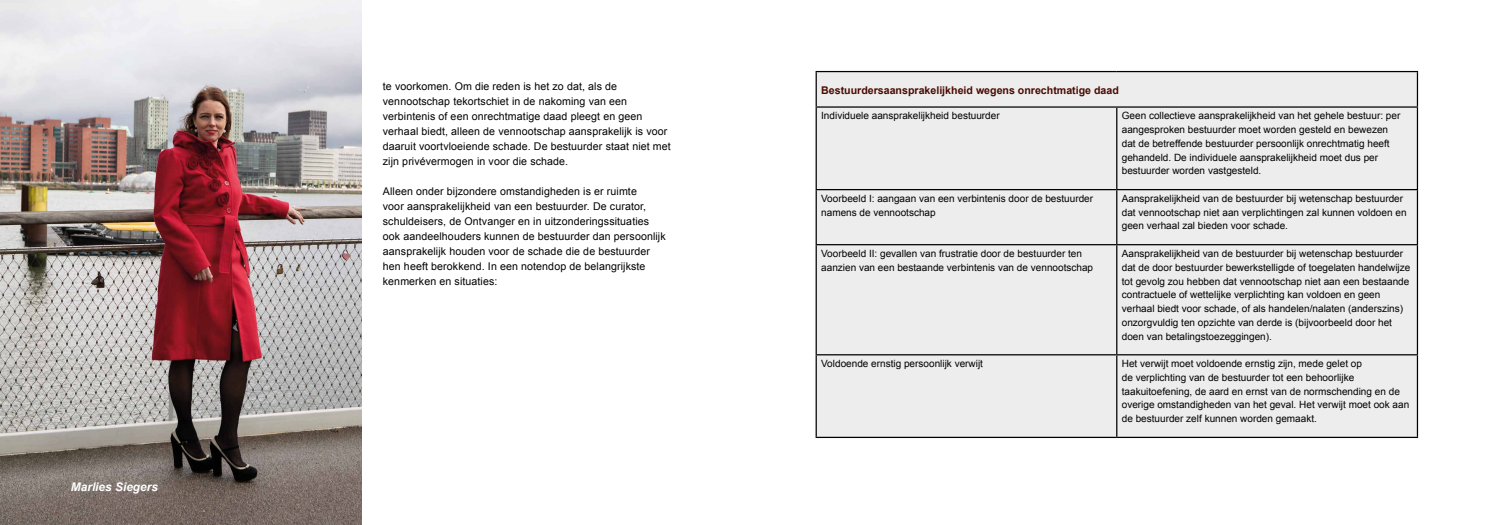
<style>
.page{position:relative;width:1489px;height:525px;background:#fff}
.page>*{position:absolute;margin:0;border:0;box-sizing:border-box;transform-origin:0 0}
.t1{font:italic 700 11.88px "Arial";color:#fff}
.t2{font:10.62px/15px "Arial";letter-spacing:.01em;color:#000}
.t3{font:700 10.62px "Arial";color:#4a0a00}
.t4{font:10px/13.8px "Arial";color:#000}
</style>
<div class="page">
<img style="left:0;top:0;width:361px;height:524px">
<div style="left:816px;top:72px;width:600px;height:364px;background:#ededed"></div>
<hr style="left:815px;top:71px;width:301px;height:1px;background:#000">
<hr style="left:815px;top:72px;width:1px;height:34px;background:#000">
<hr style="left:1116px;top:71px;width:301px;height:1px;background:#000">
<hr style="left:1416px;top:72px;width:1px;height:34px;background:#000">
<hr style="left:815px;top:106px;width:301px;height:2px;background:#000">
<hr style="left:815px;top:108px;width:1px;height:81px;background:#000">
<hr style="left:1116px;top:106px;width:301px;height:2px;background:#000">
<hr style="left:1116px;top:108px;width:1px;height:81px;background:#000">
<hr style="left:1416px;top:108px;width:1px;height:81px;background:#000">
<hr style="left:815px;top:189px;width:301px;height:1px;background:#000">
<hr style="left:815px;top:190px;width:1px;height:54px;background:#000">
<hr style="left:1116px;top:189px;width:301px;height:1px;background:#000">
<hr style="left:1116px;top:190px;width:1px;height:54px;background:#000">
<hr style="left:1416px;top:190px;width:1px;height:54px;background:#000">
<hr style="left:815px;top:244px;width:301px;height:1px;background:#000">
<hr style="left:815px;top:245px;width:1px;height:109px;background:#000">
<hr style="left:1116px;top:244px;width:301px;height:1px;background:#000">
<hr style="left:1116px;top:245px;width:1px;height:109px;background:#000">
<hr style="left:1416px;top:245px;width:1px;height:109px;background:#000">
<hr style="left:815px;top:354px;width:301px;height:1px;background:#000">
<hr style="left:815px;top:355px;width:1px;height:81px;background:#000">
<hr style="left:1116px;top:354px;width:301px;height:1px;background:#000">
<hr style="left:1116px;top:355px;width:1px;height:81px;background:#000">
<hr style="left:1416px;top:355px;width:1px;height:81px;background:#000">
<hr style="left:815px;top:436px;width:301px;height:2px;background:#000">
<hr style="left:1116px;top:436px;width:301px;height:2px;background:#000">
<p class="t1" style="left:71px;top:479px;width:89px">Marlies Siegers</p>
<p class="t2" style="left:383px;top:79px;width:289px">te voorkomen. Om die reden is het zo dat, als de vennootschap tekortschiet in de nakoming van een verbintenis of een onrechtmatige daad pleegt en geen verhaal biedt, alleen de vennootschap aansprakelijk is voor daaruit voortvloeiende schade. De bestuurder staat niet met zijn privévermogen in voor die schade.</p>
<p class="t2" style="left:383px;top:184px;width:284px">Alleen onder bijzondere omstandigheden is er ruimte<br>voor aansprakelijkheid van een bestuurder. De curator, schuldeisers, de Ontvanger en in uitzonderingssituaties ook aandeelhouders kunnen de bestuurder dan persoonlijk aansprakelijk houden voor de schade die de bestuurder hen heeft berokkend. In een notendop de belangrijkste kenmerken en situaties:</p>
<p class="t3" style="left:821px;top:83px;width:299px">Bestuurdersaansprakelijkheid wegens onrechtmatige daad</p>
<p class="t4" style="left:821px;top:109px;width:180px">Individuele aansprakelijkheid bestuurder</p>
<p class="t4" style="left:1121px;top:109px;width:280px">Geen collectieve aansprakelijkheid van het gehele bestuur: per aangesproken bestuurder moet worden gesteld en bewezen dat de betreffende bestuurder persoonlijk onrechtmatig heeft gehandeld. De individuele aansprakelijkheid moet dus per bestuurder worden vastgesteld.</p>
<p class="t4" style="left:821px;top:191px;width:273px">Voorbeeld I: aangaan van een verbintenis door de bestuurder namens de vennootschap</p>
<p class="t4" style="left:1121px;top:191px;width:286px">Aansprakelijkheid van de bestuurder bij wetenschap bestuurder dat vennootschap niet aan verplichtingen zal kunnen voldoen en geen verhaal zal bieden voor schade.</p>
<p class="t4" style="left:821px;top:246px;width:273px">Voorbeeld II: gevallen van frustratie door de bestuurder ten aanzien van een bestaande verbintenis van de vennootschap</p>
<p class="t4" style="left:1121px;top:246px;width:290px">Aansprakelijkheid van de bestuurder bij wetenschap bestuurder dat de door bestuurder bewerkstelligde of toegelaten handelwijze tot gevolg zou hebben dat vennootschap niet aan een bestaande contractuele of wettelijke verplichting kan voldoen en geen verhaal biedt voor schade, of als handelen/nalaten (anderszins) onzorgvuldig ten opzichte van derde is (bijvoorbeeld door het doen van betalingstoezeggingen).</p>
<p class="t4" style="left:821px;top:356px;width:163px">Voldoende ernstig persoonlijk verwijt</p>
<p class="t4" style="left:1121px;top:356px;width:289px">Het verwijt moet voldoende ernstig zijn, mede gelet op<br>de verplichting van de bestuurder tot een behoorlijke taakuitoefening, de aard en ernst van de normschending en de overige omstandigheden van het geval. Het verwijt moet ook aan de bestuurder zelf kunnen worden gemaakt.</p>
</div>
